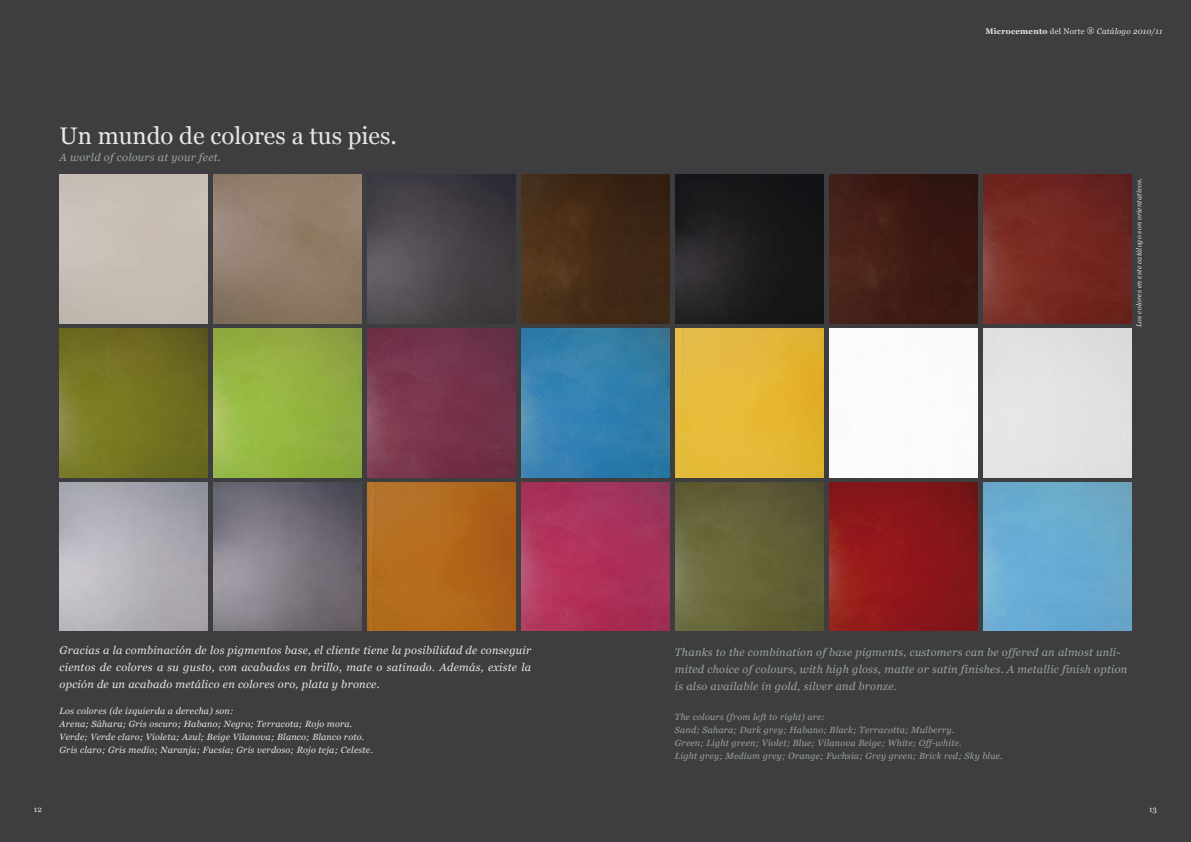
<style>
.page{position:relative;width:1191px;height:842px;background:#fff}
.page>*{position:absolute;margin:0;border:0;box-sizing:border-box;transform-origin:0 0}
.t1{font:24px "Georgia";color:#e4e9e2}
.t2{font:italic 11px/17px "Georgia";letter-spacing:.025em;color:#99a49c}
.t3{font:italic 11px/17px "Georgia";letter-spacing:.025em;color:#e4e9e2;text-align:justify}
.t4{font:italic 9px/13px "Georgia";letter-spacing:.025em;color:#e4e9e2}
.t5{font:italic 9px/13px "Georgia";letter-spacing:.025em;color:#99a49c}
.t6{font:italic 8px "Georgia";letter-spacing:.025em;color:#e4e9e2}
.t7{font:8px "Georgia";color:#e4e9e2}
.t8{font:italic 7px "Georgia";letter-spacing:.025em;color:#e4e9e2}
.s1{font-weight:700;font-style:normal}
.s2{font-style:normal}
</style>
<div class="page">
<div style="left:0;top:0;width:595px;height:842px;background:#3e3e40"></div>
<div style="left:595px;top:0;width:596px;height:842px;background:#3e3e40"></div>
<div style="left:59px;top:175px;width:149px;height:148px;background:#c6beb3"></div>
<img style="left:59px;top:329px;width:149px;height:148px">
<img style="left:59px;top:483px;width:149px;height:148px">
<img style="left:213px;top:175px;width:149px;height:148px">
<img style="left:213px;top:329px;width:149px;height:148px">
<img style="left:213px;top:483px;width:149px;height:148px">
<img style="left:367px;top:175px;width:149px;height:148px">
<img style="left:367px;top:329px;width:149px;height:148px">
<img style="left:367px;top:483px;width:149px;height:148px">
<img style="left:521px;top:175px;width:148px;height:148px">
<img style="left:521px;top:329px;width:148px;height:148px">
<img style="left:521px;top:483px;width:148px;height:148px">
<img style="left:675px;top:329px;width:148px;height:148px">
<img style="left:675px;top:483px;width:148px;height:148px">
<img style="left:829px;top:175px;width:148px;height:148px">
<div style="left:829px;top:329px;width:148px;height:148px;background:#fbfbfb"></div>
<img style="left:829px;top:483px;width:148px;height:148px">
<img style="left:983px;top:175px;width:148px;height:148px">
<div style="left:983px;top:329px;width:148px;height:148px;background:#e2e2e1"></div>
<img style="left:983px;top:483px;width:148px;height:148px">
<h1 class="t1" style="left:60px;top:122px;width:339px">Un mundo de colores a tus pies.</h1>
<p class="t2" style="left:60px;top:149px;width:163px">A world of colours at your feet.</p>
<p class="t3" style="left:60px;top:641px;width:473px">Gracias a la combinación de los pigmentos base, el cliente tiene la posibilidad de conseguir cientos de colores a su gusto, con acabados en brillo, mate o satinado. Además, existe la opción de un acabado metálico en colores oro, plata y bronce.</p>
<p class="t4" style="left:60px;top:704px;width:315px">Los colores (de izquierda a derecha) son:<br>Arena; Sáhara; Gris oscuro; Habano; Negro; Terracota; Rojo mora.<br>Verde; Verde claro; Violeta; Azul; Beige Vilanova; Blanco; Blanco roto.<br>Gris claro; Gris medio; Naranja; Fucsia; Gris verdoso; Rojo teja; Celeste.</p>
<p class="t6" style="left:985px;top:27px;width:179px"><span class="s1">Microcemento</span> <span class="s2">del Norte</span> ® Catálogo 2010/11</p>
<p class="t8" style="left:1134px;top:327px;width:150px;rotate:-90deg">Los colores en este catálogo son orientativos.</p>
<p class="t2" style="left:675px;top:643px;width:454px">Thanks to the combination of base pigments, customers can be offered an almost unli&shy;mited choice of colours, with high gloss, matte or satin finishes. A metallic finish option is also available in gold, silver and bronze.</p>
<p class="t5" style="left:675px;top:710px;width:329px">The colours (from left to right) are:<br>Sand; Sahara; Dark grey; Habano; Black; Terracotta; Mulberry.<br>Green; Light green; Violet; Blue; Vilanova Beige; White; Off-white.<br>Light grey; Medium grey; Orange; Fuchsia; Grey green; Brick red; Sky blue.</p>
<p class="t7" style="left:34px;top:804px;width:9px">12</p>
<p class="t7" style="left:1149px;top:804px;width:9px">13</p>
</div>
